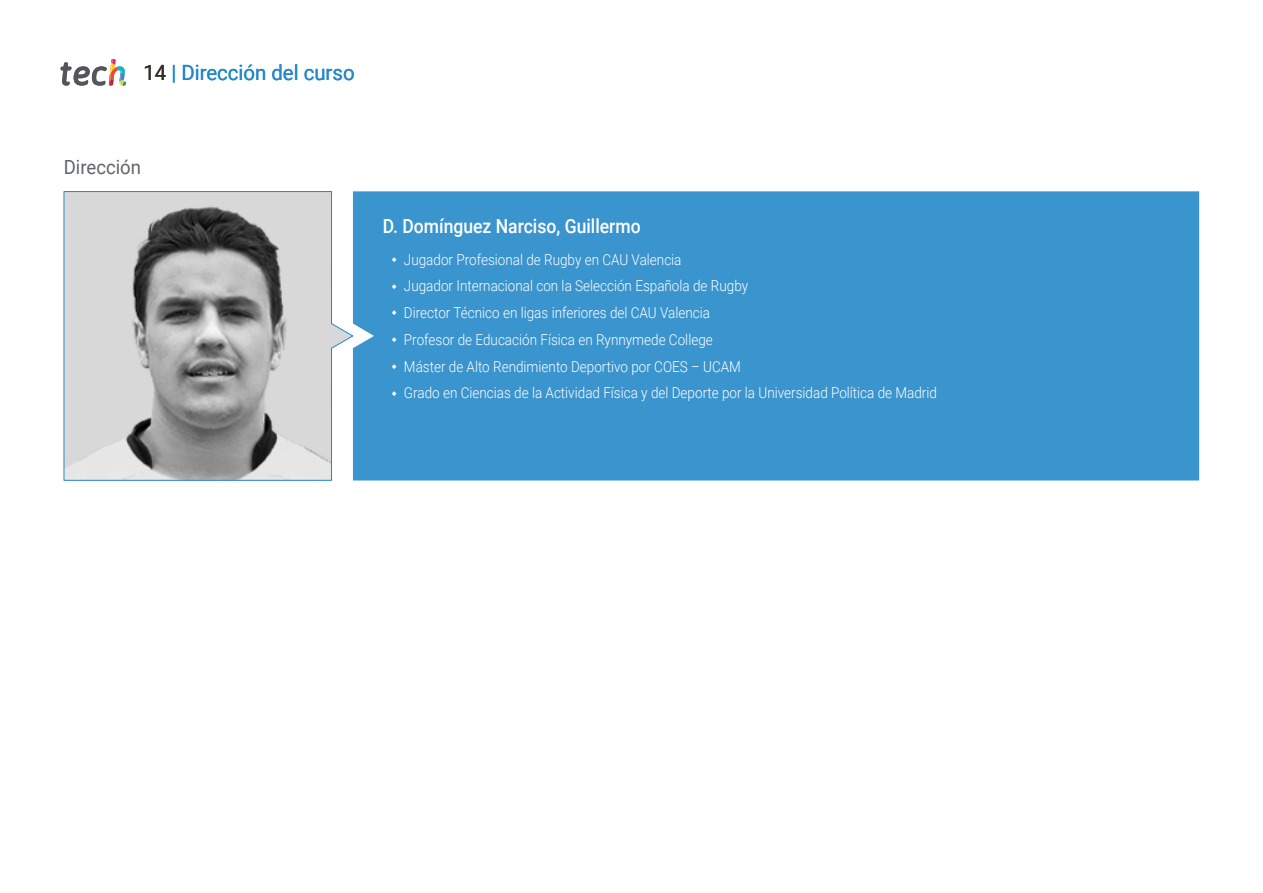
<style>
.page{position:relative;width:1263px;height:893px;background:#fff}
.page>*{position:absolute;margin:0;border:0;box-sizing:border-box;transform-origin:0 0}
.t1{font:21px "Roboto";color:#2488c9}
.t2{font:500 19.5px "Roboto";color:#fff;scale:.9 1}
.t3{font:19.5px "Roboto";color:#61646a;scale:.95 1}
.t4{font:300 15px/26.7px "Roboto";color:#fff;scale:.9 1}
.s1{color:#312e20}
</style>
<div class="page">
<svg style="left:61px;top:59px;width:65px;height:27px"></svg>
<div style="left:353px;top:191px;width:846px;height:289px;background:#3a94ce"></div>
<svg style="left:64px;top:191px;width:289px;height:290px;background:#b6b7b8"></svg>
<svg style="left:392px;top:257px;width:5px;height:5px"></svg>
<svg style="left:392px;top:284px;width:5px;height:5px"></svg>
<svg style="left:392px;top:310px;width:5px;height:5px"></svg>
<svg style="left:392px;top:337px;width:5px;height:5px"></svg>
<svg style="left:392px;top:364px;width:5px;height:5px"></svg>
<svg style="left:392px;top:391px;width:5px;height:5px"></svg>
<h1 class="t1" style="left:144px;top:57px;width:213px"><span class="s1">14</span> | Dirección del curso</h1>
<h2 class="t3" style="left:64px;top:154px;width:83px">Dirección</h2>
<h2 class="t2" style="left:383px;top:212px;width:288px">D. Domínguez Narciso, Guillermo</h2>
<p class="t4" style="left:404px;top:245px;width:594px">Jugador Profesional de Rugby en CAU Valencia<br>Jugador Internacional con la Selección Española de Rugby<br>Director Técnico en ligas inferiores del CAU Valencia<br>Profesor de Educación Física en Rynnymede College<br>Máster de Alto Rendimiento Deportivo por COES – UCAM<br>Grado en Ciencias de la Actividad Física y del Deporte por la Universidad Política de Madrid</p>
</div>
